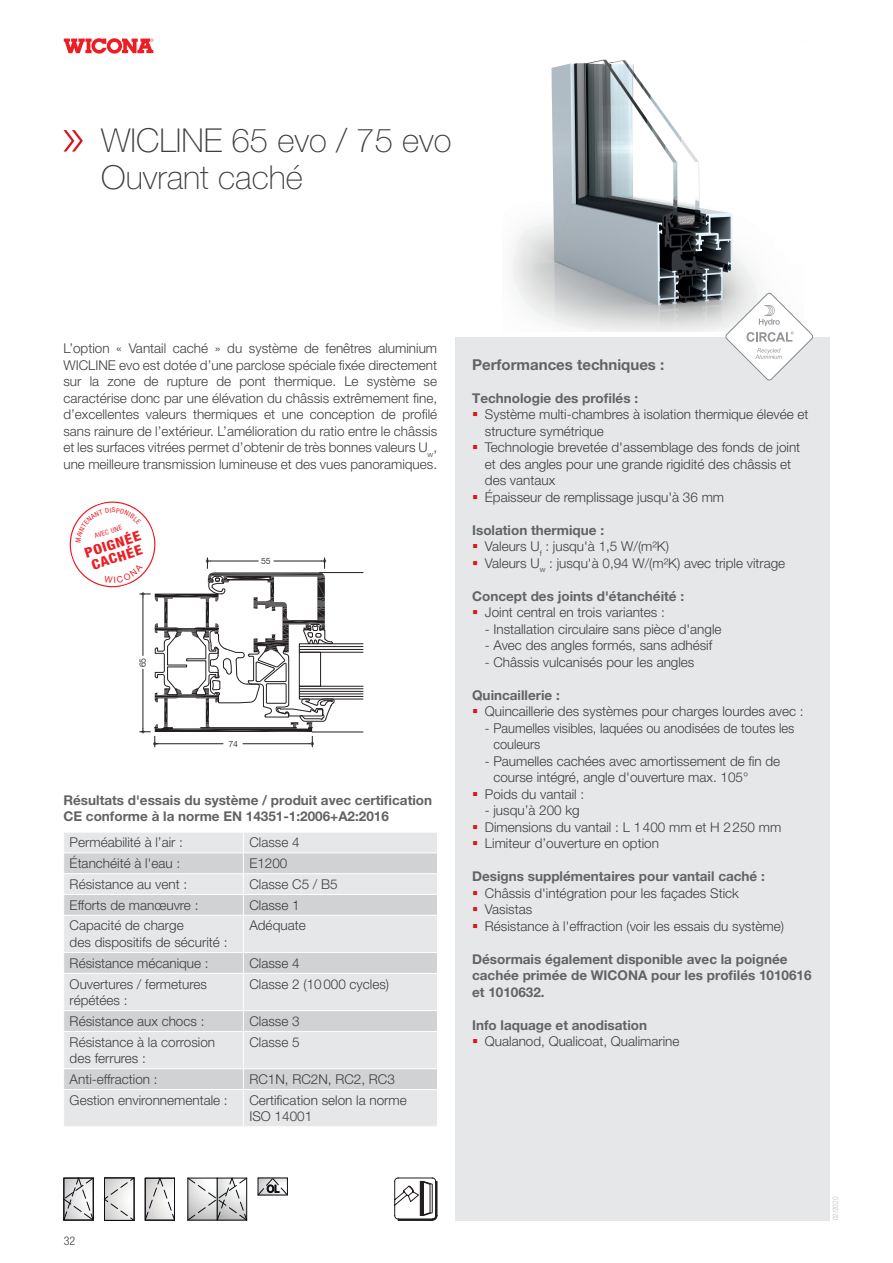
<style>
.page{position:relative;width:893px;height:1263px;background:#fff}
.page>*{position:absolute;margin:0;border:0;box-sizing:border-box;transform-origin:0 0}
.t1{font:100 33px/37.5px "Helvetica Neue LT Pro";color:#3e3e3f}
.t2{font:700 15px "Helvetica Neue LT Pro";color:#636366}
.t3{font:800 condensed 13.65px/13.6px "Helvetica Neue LT Std";color:#ee1d23;scale:1.11 1}
.t4{font:300 13.5px/16.5px "Helvetica Neue LT Pro";color:#3e3e3f}
.t5{font:700 13.5px/16.5px "Helvetica Neue LT Pro";color:#636366}
.t6{font:300 13.5px/16.5px "Helvetica Neue LT Pro";color:#3e3e3f;scale:.95 1}
.t7{font:300 condensed 12px "Helvetica Neue LT Std";color:#3e3e3f}
.t8{font:300 10.8px "Swiss 721 BT";color:#0e0c14}
.t9{font:300 9px "Swiss 721 BT";color:#231f20}
.t10{font:300 condensed 7.5px "Helvetica Neue LT Std";color:#bcbdc0}
.t11{font:condensed 6.9px "Helvetica Neue LT Std";color:#ee1d23}
.s1{font-weight:700;color:#636366}
</style>
<div class="page">
<svg style="left:64px;top:38px;width:90px;height:16px"></svg>
<div style="left:455px;top:337px;width:374px;height:883px;background:#e6e7e9"></div>
<img style="left:511px;top:59px;width:260px;height:273px">
<svg style="left:395px;top:1178px;width:42px;height:42px"></svg>
<svg style="left:63px;top:1178px;width:31px;height:42px"></svg>
<svg style="left:104px;top:1178px;width:30px;height:42px"></svg>
<svg style="left:145px;top:1178px;width:30px;height:42px"></svg>
<svg style="left:187px;top:1178px;width:60px;height:42px"></svg>
<svg style="left:258px;top:1178px;width:30px;height:17px"></svg>
<hr style="left:319px;top:572px;width:44px;height:1px;background:#231f20">
<hr style="left:312px;top:732px;width:51px;height:1px;background:#231f20">
<hr style="left:299px;top:646px;width:64px;height:1px;background:#231f20">
<hr style="left:299px;top:649px;width:64px;height:1px;background:#231f20">
<hr style="left:299px;top:688px;width:64px;height:1px;background:#231f20">
<hr style="left:299px;top:691px;width:64px;height:1px;background:#231f20">
<hr style="left:299px;top:694px;width:64px;height:1px;background:#231f20">
<hr style="left:299px;top:696px;width:64px;height:1px;background:#231f20">
<div style="left:299px;top:686px;width:64px;height:13px;border:1px solid #231f20"></div>
<div style="left:64px;top:833px;width:373px;height:293px;background:#e6e7e9"></div>
<svg style="left:64px;top:854px;width:373px;height:235px;background:#dddee0"></svg>
<hr style="left:64px;top:853px;width:179px;height:1px;background:#fff">
<hr style="left:243px;top:853px;width:194px;height:1px;background:#fff">
<hr style="left:64px;top:873px;width:179px;height:1px;background:#fff">
<hr style="left:243px;top:873px;width:194px;height:1px;background:#fff">
<hr style="left:64px;top:894px;width:179px;height:1px;background:#fff">
<hr style="left:64px;top:915px;width:179px;height:1px;background:#fff">
<hr style="left:243px;top:915px;width:194px;height:1px;background:#fff">
<hr style="left:243px;top:915px;width:1px;height:37px;background:#fff">
<hr style="left:64px;top:952px;width:179px;height:1px;background:#fff">
<hr style="left:243px;top:894px;width:194px;height:1px;background:#fff">
<hr style="left:243px;top:952px;width:194px;height:1px;background:#fff">
<svg style="left:243px;top:833px;width:1px;height:82px"></svg>
<svg style="left:243px;top:953px;width:1px;height:20px"></svg>
<hr style="left:64px;top:973px;width:179px;height:1px;background:#fff">
<hr style="left:243px;top:973px;width:194px;height:1px;background:#fff">
<hr style="left:243px;top:973px;width:1px;height:37px;background:#fff">
<hr style="left:64px;top:1010px;width:179px;height:1px;background:#fff">
<hr style="left:243px;top:1010px;width:194px;height:1px;background:#fff">
<svg style="left:243px;top:1011px;width:1px;height:20px"></svg>
<hr style="left:64px;top:1031px;width:179px;height:1px;background:#fff">
<hr style="left:64px;top:1068px;width:179px;height:1px;background:#fff">
<hr style="left:243px;top:1031px;width:194px;height:1px;background:#fff">
<hr style="left:243px;top:1068px;width:194px;height:1px;background:#fff">
<hr style="left:243px;top:1031px;width:1px;height:37px;background:#fff">
<svg style="left:243px;top:1069px;width:1px;height:20px"></svg>
<hr style="left:64px;top:1089px;width:179px;height:1px;background:#fff">
<hr style="left:243px;top:1089px;width:194px;height:1px;background:#fff">
<hr style="left:243px;top:1090px;width:1px;height:36px;background:#fff">
<svg style="left:63px;top:130px;width:20px;height:22px"></svg>
<svg style="left:725px;top:293px;width:88px;height:88px"></svg>
<svg style="left:69px;top:501px;width:265px;height:246px"></svg>
<h1 class="t1" style="left:101px;top:121px;width:352px">WICLINE 65 evo / 75 evo<br>Ouvrant caché</h1>
<p class="t4" style="left:63px;top:340px;width:375px;text-align:justify">L’option « Vantail caché » du système de fenêtres aluminium WICLINE evo est dotée d’une parclose spéciale fixée directement sur la zone de rupture de pont thermique. Le système se caractérise donc par une élévation du châssis extrêmement fine, d’excellentes valeurs thermiques et une conception de profilé sans rainure de l’extérieur. L’amélioration du ratio entre le châssis et les surfaces vitrées permet d’obtenir de très bonnes valeurs U<sub>w</sub>, une meilleure transmission lumineuse et des vues panoramiques.</p>
<p class="t11" style="left:94px;top:532px;width:30px;rotate:-18deg">AVEC UNE</p>
<p class="t3" style="left:83px;top:547px;width:54px;rotate:-18deg">POIGNÉE<br>CACHÉE</p>
<p class="t9" style="left:137px;top:667px;width:11px;rotate:-90deg">65</p>
<p class="t9" style="left:261px;top:555px;width:11px">55</p>
<p class="t9" style="left:229px;top:738px;width:11px">74</p>
<p class="t5" style="left:63px;top:791px;width:370px">Résultats d'essais du système / produit avec certification<br>CE conforme à la norme EN 14351-1:2006+A2:2016</p>
<p class="t4" style="left:70px;top:834px;width:115px">Perméabilité à l’air :</p>
<p class="t4" style="left:249px;top:834px;width:52px">Classe 4</p>
<p class="t4" style="left:70px;top:855px;width:112px">Étanchéité à l'eau :</p>
<p class="t4" style="left:249px;top:855px;width:40px">E1200</p>
<p class="t4" style="left:70px;top:875px;width:119px">Résistance au vent :</p>
<p class="t4" style="left:249px;top:875px;width:90px">Classe C5 / B5</p>
<p class="t4" style="left:70px;top:896px;width:130px">Efforts de manœuvre :</p>
<p class="t4" style="left:249px;top:896px;width:52px">Classe 1</p>
<p class="t4" style="left:70px;top:917px;width:159px">Capacité de charge<br>des dispositifs de sécurité :</p>
<p class="t4" style="left:249px;top:917px;width:58px">Adéquate</p>
<p class="t4" style="left:70px;top:954px;width:141px">Résistance mécanique :</p>
<p class="t4" style="left:249px;top:954px;width:52px">Classe 4</p>
<p class="t4" style="left:70px;top:975px;width:139px">Ouvertures / fermetures répétées :</p>
<p class="t4" style="left:249px;top:975px;width:141px">Classe 2 (10 000 cycles)</p>
<p class="t4" style="left:70px;top:1012px;width:136px">Résistance aux chocs :</p>
<p class="t4" style="left:249px;top:1012px;width:52px">Classe 3</p>
<p class="t4" style="left:70px;top:1033px;width:147px">Résistance à la corrosion des ferrures :</p>
<p class="t4" style="left:249px;top:1033px;width:52px">Classe 5</p>
<p class="t4" style="left:70px;top:1070px;width:90px">Anti-effraction :</p>
<p class="t4" style="left:249px;top:1070px;width:147px">RC1N, RC2N, RC2, RC3</p>
<p class="t4" style="left:70px;top:1091px;width:160px">Gestion environnementale :</p>
<p class="t4" style="left:249px;top:1091px;width:159px">Certification selon la norme<br>ISO 14001</p>
<p class="t7" style="left:64px;top:1234px;width:13px">32</p>
<p class="t8" style="left:267px;top:1182px;width:14px">OL</p>
<p class="t2" style="left:472px;top:355px;width:194px">Performances techniques :</p>
<p class="t5" style="left:472px;top:389px;width:167px">Technologie des profilés :</p>
<p class="t4" style="left:485px;top:406px;width:325px">Système multi-chambres à isolation thermique élevée et structure symétrique<br>Technologie brevetée d'assemblage des fonds de joint et des angles pour une grande rigidité des châssis et des vantaux<br>Épaisseur de remplissage jusqu'à 36 mm</p>
<p class="t4" style="left:485px;top:521px;width:302px;text-indent:-13px"><span class="s1">Isolation thermique :<br></span>Valeurs U<sub>f</sub> : jusqu'à 1,5 W/(m²K)<br>Valeurs U<sub>w</sub> : jusqu'à 0,94 W/(m²K) avec triple vitrage</p>
<p class="t5" style="left:472px;top:587px;width:214px">Concept des joints d'étanchéité :</p>
<p class="t4" style="left:485px;top:604px;width:182px">Joint central en trois variantes :</p>
<p class="t4" style="left:485px;top:620px;width:238px">- Installation circulaire sans pièce d'angle</p>
<p class="t4" style="left:485px;top:637px;width:229px">- Avec des angles formés, sans adhésif</p>
<p class="t4" style="left:485px;top:653px;width:211px">- Châssis vulcanisés pour les angles</p>
<p class="t5" style="left:472px;top:686px;width:89px">Quincaillerie :</p>
<p class="t4" style="left:485px;top:703px;width:320px">Quincaillerie des systèmes pour charges lourdes avec :</p>
<p class="t6" style="left:493px;top:719px;width:318px;text-indent:-9px">- Paumelles visibles, laquées ou anodisées de toutes les couleurs</p>
<p class="t4" style="left:485px;top:752px;width:297px">- Paumelles cachées avec amortissement de fin de</p>
<p class="t4" style="left:493px;top:769px;width:257px">course intégré, angle d'ouverture max. 105°</p>
<p class="t4" style="left:485px;top:785px;width:101px">Poids du vantail :</p>
<p class="t4" style="left:485px;top:802px;width:298px">- jusqu’à 200 kg<br>Dimensions du vantail : L 1 400 mm et H 2 250 mm<br>Limiteur d’ouverture en option</p>
<p class="t5" style="left:472px;top:868px;width:294px">Designs supplémentaires pour vantail caché :</p>
<p class="t4" style="left:485px;top:884px;width:301px">Châssis d'intégration pour les façades Stick<br>Vasistas<br>Résistance à l'effraction (voir les essais du système)</p>
<p class="t5" style="left:472px;top:950px;width:341px">Désormais également disponible avec la poignée cachée primée de WICONA pour les profilés 1010616 et 1010632.</p>
<p class="t5" style="left:472px;top:1016px;width:176px">Info laquage et anodisation</p>
<p class="t4" style="left:485px;top:1033px;width:196px">Qualanod, Qualicoat, Qualimarine</p>
<p class="t10" style="left:831px;top:1220px;width:25px;rotate:-90deg">02/2020</p>
</div>
